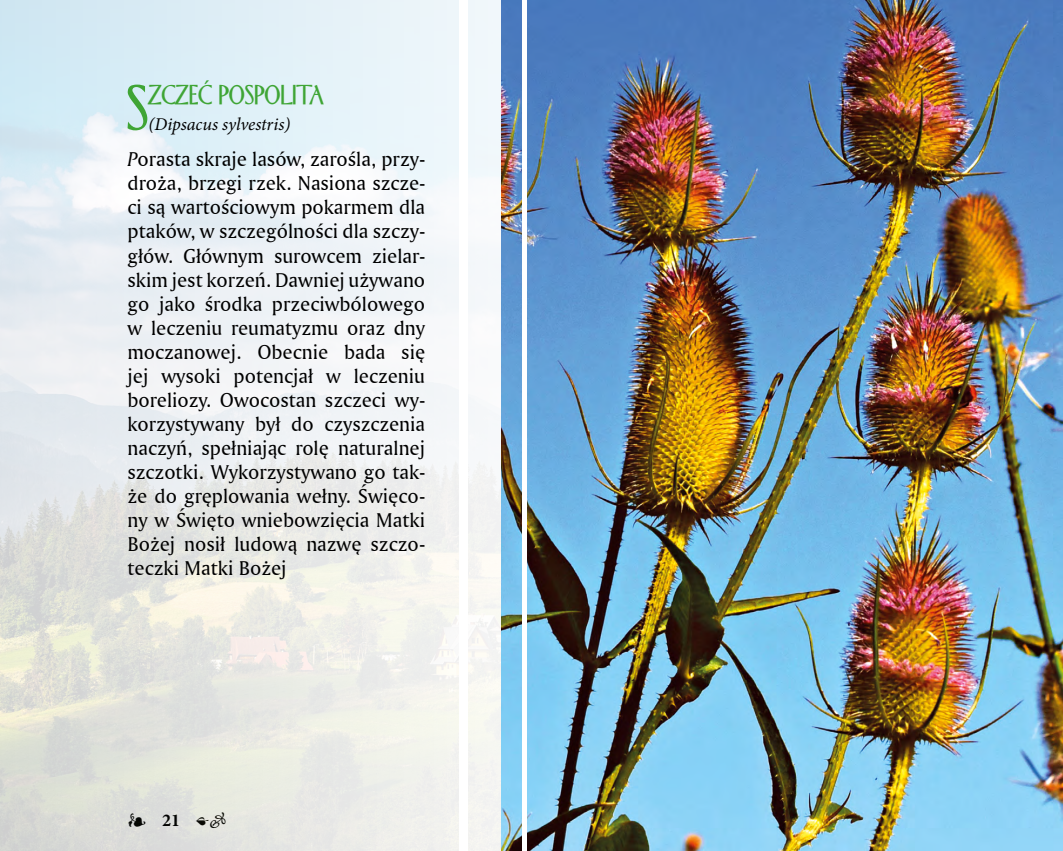
<style>
.page{position:relative;width:1063px;height:851px;background:#fff}
.page>*{position:absolute;margin:0;border:0;box-sizing:border-box;transform-origin:0 0}
.t1{font:56.25px "EFN Wenecja";color:#3fa535}
.t2{font:24px "EFN Wenecja";color:#3fa535}
.t3{font:21px/24px "Amerigo L2 Roman A";color:#000;text-align:justify}
.t4{font:italic 18px "Minion Pro";letter-spacing:-.005em;color:#000}
.t5{font:700 18px "Minion Pro";color:#000}
.s1{font-family:"Amerigo L2 Italic A"}
</style>
<div class="page">
<img style="left:0;top:0;width:502px;height:850px">
<img style="left:502px;top:0;width:561px;height:850px">
<hr style="left:522px;top:0;width:4px;height:850px;background:#fff">
<div style="left:459px;top:0;width:9px;height:850px;background:#fff"></div>
<h1 class="t1" style="left:126px;top:74px;width:24px">S</h1>
<p class="t2" style="left:148px;top:80px;width:177px">ZCZEĆ POSPOLITA</p>
<p class="t4" style="left:148px;top:112px;width:143px">(Dipsacus sylvestris)</p>
<p class="t3" style="left:128px;top:147px;width:299px"><span class="s1">P</span>orasta skraje lasów, zarośla, przy&shy;droża, brzegi rzek. Nasiona szcze&shy;ci są wartościowym pokarmem dla ptaków, w szczególności dla szczy&shy;głów. Głównym surowcem zielar&shy;skim jest korzeń. Dawniej używano go jako środka przeciwbólowego w leczeniu reumatyzmu oraz dny moczanowej. Obecnie bada się jej wysoki potencjał w leczeniu boreliozy. Owocostan szczeci wy&shy;korzystywany był do czyszczenia naczyń, spełniając rolę naturalnej szczotki. Wykorzystywano go tak&shy;że do gręplowania wełny. Święco&shy;ny w Święto wniebowzięcia Matki Bożej nosił ludową nazwę szczo&shy;teczki Matki Bożej</p>
<p class="t5" style="left:128px;top:807px;width:101px">❧ 21 ••</p>
</div>
